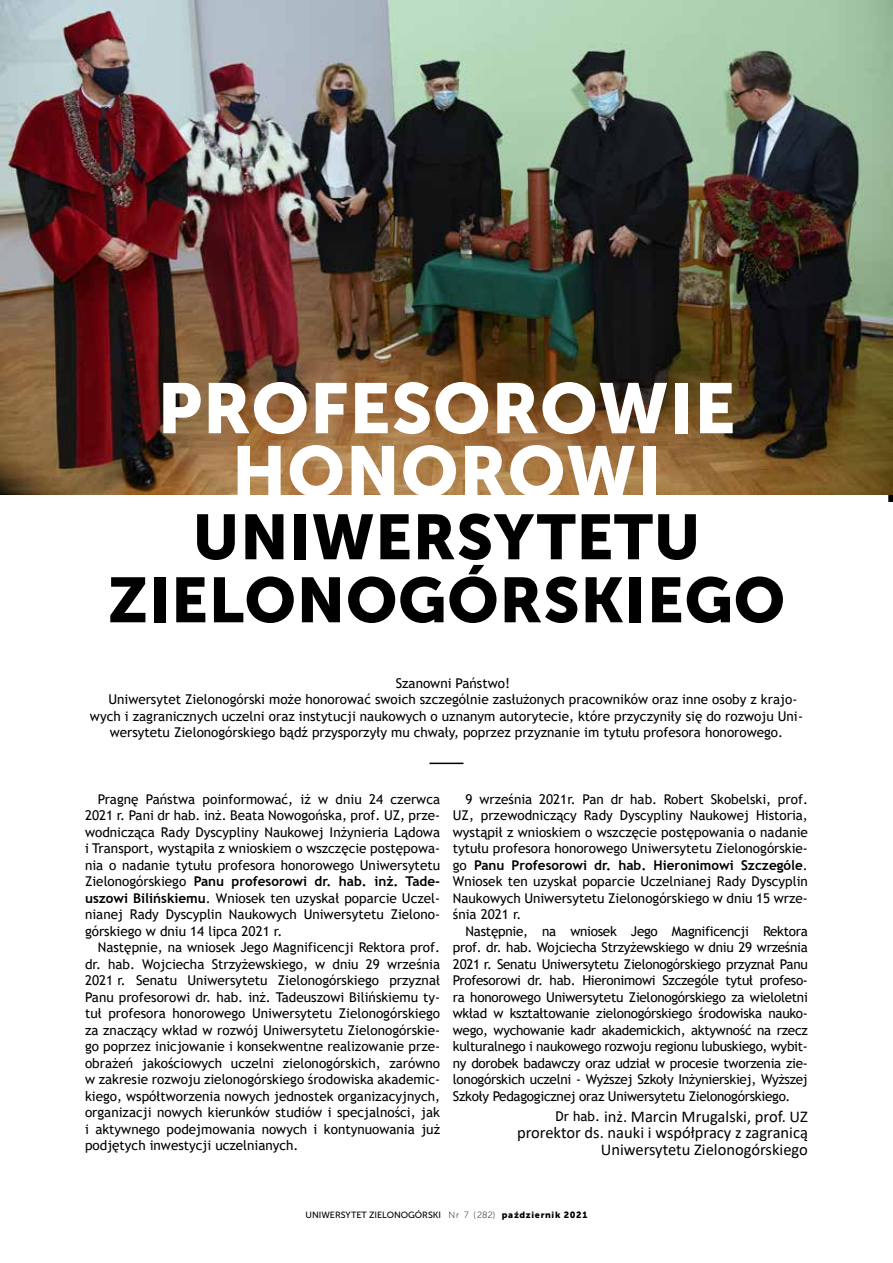
<style>
.page{position:relative;width:893px;height:1263px;background:#fff}
.page>*{position:absolute;margin:0;border:0;box-sizing:border-box;transform-origin:0 0}
.t1{font:70.5px/63px "Museo Sans 900";letter-spacing:.01em;color:#fff;text-align:center}
.t2{font:63px/63px "Museo Sans 900";letter-spacing:.01em;color:#000;text-align:center}
.t3{font:16.5px/16.5px "Calibri";color:#000;text-align:right}
.t4{font:13.5px/16.5px "Trebuchet MS";color:#000;text-align:justify}
.t5{font:9px "Museo Sans 500";letter-spacing:-.005em;color:#000}
.s1{font-weight:700}
.s2{font-family:"Trebuchet MS";font-size:13.5px}
.s3{font-family:"Museo Sans 100"}
.s4{font-family:"Museo Sans 900"}
</style>
<div class="page">
<hr style="left:889px;top:463px;width:4px;height:39px;background:#000">
<img style="left:0;top:0;width:893px;height:494px">
<hr style="left:429px;top:763px;width:34px;height:1px;background:#000">
<h1 class="t1" style="left:157px;top:377px;width:580px">PROFESOROWIE<br>HONOROWI</h1>
<h2 class="t2" style="left:108px;top:505px;width:679px">UNIWERSYTETU<br>ZIELONOGÓRSKIEGO</h2>
<p class="t4" style="left:396px;top:674px;width:116px">Szanowni Państwo!</p>
<p class="t4" style="left:108px;top:691px;width:690px">Uniwersytet Zielonogórski może honorować swoich szczególnie zasłużonych pracowników oraz inne osoby z krajo-</p>
<p class="t4" style="left:90px;top:707px;width:714px">wych i zagranicznych uczelni oraz instytucji naukowych o uznanym autorytecie, które przyczyniły się do rozwoju Uni-</p>
<p class="t4" style="left:110px;top:724px;width:675px">wersytetu Zielonogórskiego bądź przysporzyły mu chwały, poprzez przyznanie im tytułu profesora honorowego.</p>
<p class="t4" style="left:85px;top:791px;width:357px;text-indent:13px">Pragnę Państwa poinformować, iż w dniu 24 czerwca 2021 r. Pani dr hab. inż. Beata Nowogońska, prof. UZ, prze&shy;wodnicząca Rady Dyscypliny Naukowej Inżynieria Lądowa i Transport, wystąpiła z wnioskiem o wszczęcie postępowa&shy;nia o nadanie tytułu profesora honorowego Uniwersytetu Zielonogórskiego <span class="s1">Panu profesorowi dr. hab. inż. Tade&shy;uszowi Bilińskiemu</span>. Wniosek ten uzyskał poparcie Uczel&shy;nianej Rady Dyscyplin Naukowych Uniwersytetu Zielono&shy;górskiego w dniu 14 lipca 2021 r.</p>
<p class="t4" style="left:85px;top:939px;width:357px;text-indent:13px">Następnie, na wniosek Jego Magnificencji Rektora prof. dr. hab. Wojciecha Strzyżewskiego, w dniu 29 września 2021 r. Senatu Uniwersytetu Zielonogórskiego przyznał Panu profesorowi dr. hab. inż. Tadeuszowi Bilińskiemu ty&shy;tuł profesora honorowego Uniwersytetu Zielonogórskiego za znaczący wkład w rozwój Uniwersytetu Zielonogórskie&shy;go poprzez inicjowanie i konsekwentne realizowanie prze&shy;obrażeń jakościowych uczelni zielonogórskich, zarówno w zakresie rozwoju zielonogórskiego środowiska akademic&shy;kiego, współtworzenia nowych jednostek organizacyjnych, organizacji nowych kierunków studiów i specjalności, jak i aktywnego podejmowania nowych i kontynuowania już podjętych inwestycji uczelnianych.</p>
<p class="t4" style="left:453px;top:790px;width:357px;text-indent:13px">9 września 2021r. Pan dr hab. Robert Skobelski, prof.<br>UZ, przewodniczący Rady Dyscypliny Naukowej Historia, wystąpił z wnioskiem o wszczęcie postępowania o nadanie tytułu profesora honorowego Uniwersytetu Zielonogórskie&shy;go <span class="s1">Panu Profesorowi dr. hab. Hieronimowi Szczególe</span>.<br>Wniosek ten uzyskał poparcie Uczelnianej Rady Dyscyplin Naukowych Uniwersytetu Zielonogórskiego w dniu 15 wrze&shy;śnia 2021 r.</p>
<p class="t4" style="left:453px;top:922px;width:357px;text-indent:13px">Następnie, na wniosek Jego Magnificencji Rektora prof. dr. hab. Wojciecha Strzyżewskiego w dniu 29 września 2021 r. Senatu Uniwersytetu Zielonogórskiego przyznał Panu Profesorowi dr. hab. Hieronimowi Szczególe tytuł profeso&shy;ra honorowego Uniwersytetu Zielonogórskiego za wieloletni wkład w kształtowanie zielonogórskiego środowiska nauko&shy;wego, wychowanie kadr akademickich, aktywność na rzecz kulturalnego i naukowego rozwoju regionu lubuskiego, wybit&shy;ny dorobek badawczy oraz udział w procesie tworzenia zie&shy;lonogórskich uczelni - Wyższej Szkoły Inżynierskiej, Wyższej Szkoły Pedagogicznej oraz Uniwersytetu Zielonogórskiego.</p>
<p class="t3" style="left:517px;top:1107px;width:292px"><span class="s2">Dr hab.</span> inż. Marcin Mrugalski, prof. UZ prorektor ds. nauki i współpracy z zagranicą<br>Uniwersytetu Zielonogórskiego</p>
<p class="t5" style="left:306px;top:1210px;width:283px">UNIWERSYTET ZIELONOGÓRSKI <span class="s3">Nr 7 (282)</span> <span class="s4">październik 2021</span></p>
</div>
